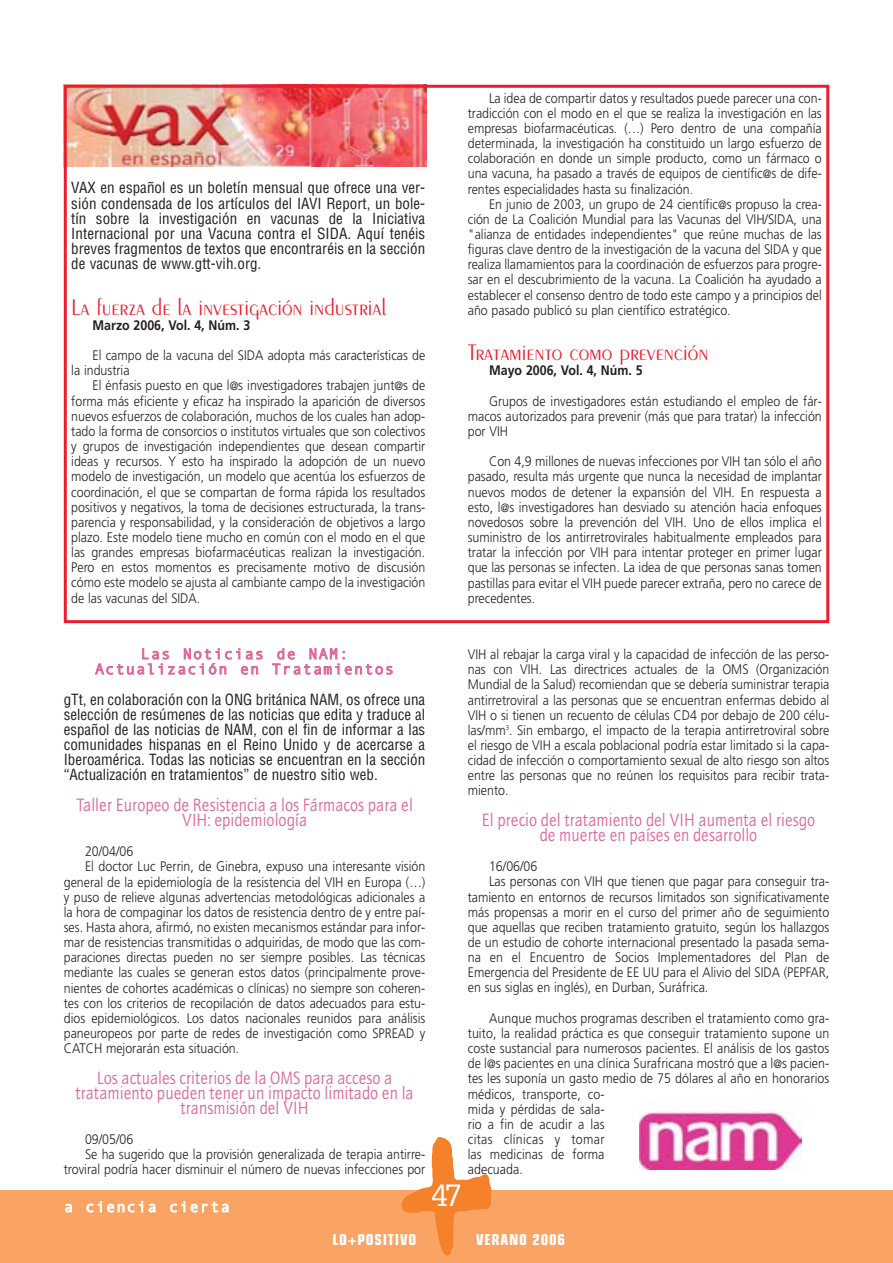
<style>
.page{position:relative;width:893px;height:1263px;background:#fff}
.page>*{position:absolute;margin:0;border:0;box-sizing:border-box;transform-origin:0 0}
.t1{font:30px "Glypha";color:#fff}
.t2{font:300 24px "Peignot";color:#ed1c2a;scale:.95 1}
.t3{font:18px/15.1px "AT Quay Sans";color:#dd689d;text-align:center;scale:.9 1}
.t4{font:15px/15.1px "Switzerland Condensed";letter-spacing:.005em;color:#231f20;text-align:justify}
.t5{font:15px/15.1px "Monotypecom";letter-spacing:.085em;color:#dd689d;text-align:center}
.t6{font:700 condensed 15px "Eurostile";letter-spacing:.05em;color:#fff}
.t7{font:15px "Monotypecom";letter-spacing:.085em;color:#fff}
.t8{font:300 13.8px/15.1px "Frutiger";color:#231f20;text-align:justify;scale:.9 1}
.t9{font:700 13.8px "Frutiger";color:#231f20;scale:.9 1}
.s1{font-size:12px}
</style>
<div class="page">
<div style="left:0;top:1190px;width:893px;height:73px;background:#f9a465"></div>
<img style="left:401px;top:1137px;width:91px;height:119px">
<img style="left:68px;top:89px;width:358px;height:77px">
<img style="left:640px;top:1111px;width:161px;height:58px">
<div style="left:64px;top:85px;width:765px;height:538px;border:3px solid #ed1c2a"></div>
<p class="t4" style="left:71px;top:182px;width:355px">VAX en español es un boletín mensual que ofrece una ver&shy;sión condensada de los artículos del IAVI Report, un bole&shy;tín sobre la investigación en vacunas de la Iniciativa Internacional por una Vacuna contra el SIDA. Aquí tenéis breves fragmentos de textos que encontraréis en la sección de vacunas de www.gtt-vih.org.</p>
<h2 class="t2" style="left:71px;top:297px;width:333px">La fuerza de la investigación industrial</h2>
<p class="t9" style="left:93px;top:319px;width:177px">Marzo 2006, Vol. 4, Núm. 3</p>
<p class="t8" style="left:71px;top:349px;width:395px;text-indent:21px">El campo de la vacuna del SIDA adopta más características de la industria</p>
<p class="t8" style="left:71px;top:379px;width:395px;text-indent:21px">El énfasis puesto en que l<span class="s1">@</span>s investigadores trabajen junt<span class="s1">@</span>s de forma más eficiente y eficaz ha inspirado la aparición de diversos nuevos esfuerzos de colaboración, muchos de los cuales han adop&shy;tado la forma de consorcios o institutos virtuales que son colectivos y grupos de investigación independientes que desean compartir ideas y recursos. Y esto ha inspirado la adopción de un nuevo modelo de investigación, un modelo que acentúa los esfuerzos de coordinación, el que se compartan de forma rápida los resultados positivos y negativos, la toma de decisiones estructurada, la trans&shy;parencia y responsabilidad, y la consideración de objetivos a largo plazo. Este modelo tiene mucho en común con el modo en el que las grandes empresas biofarmacéuticas realizan la investigación.<br>Pero en estos momentos es precisamente motivo de discusión cómo este modelo se ajusta al cambiante campo de la investigación de las vacunas del SIDA.</p>
<p class="t5" style="left:95px;top:648px;width:300px">Las Noticias de NAM:<br>Actualización en Tratamientos</p>
<p class="t4" style="left:64px;top:693px;width:363px">gTt, en colaboración con la ONG británica NAM, os ofrece una selección de resúmenes de las noticias que edita y traduce al español de las noticias de NAM, con el fin de informar a las comunidades hispanas en el Reino Unido y de acercarse a Iberoamérica. Todas las noticias se encuentran en la sección “Actualización en tratamientos” de nuestro sitio web.</p>
<h3 class="t3" style="left:76px;top:799px;width:376px">Taller Europeo de Resistencia a los Fármacos para el<br>VIH: epidemiología</h3>
<p class="t8" style="left:85px;top:845px;width:55px">20/04/06</p>
<p class="t8" style="left:85px;top:860px;width:379px">El doctor Luc Perrin, de Ginebra, expuso una interesante visión</p>
<p class="t8" style="left:64px;top:875px;width:403px">general de la epidemiología de la resistencia del VIH en Europa (…)</p>
<p class="t8" style="left:64px;top:890px;width:403px">y puso de relieve algunas advertencias metodológicas adicionales a</p>
<p class="t8" style="left:64px;top:905px;width:403px">la hora de compaginar los datos de resistencia dentro de y entre paí-</p>
<p class="t8" style="left:64px;top:920px;width:403px">ses. Hasta ahora, afirmó, no existen mecanismos estándar para infor-</p>
<p class="t8" style="left:64px;top:936px;width:403px">mar de resistencias transmitidas o adquiridas, de modo que las com-</p>
<p class="t8" style="left:64px;top:951px;width:403px">paraciones directas pueden no ser siempre posibles. Las técnicas</p>
<p class="t8" style="left:64px;top:966px;width:403px">mediante las cuales se generan estos datos (principalmente prove-</p>
<p class="t8" style="left:64px;top:981px;width:403px">nientes de cohortes académicas o clínicas) no siempre son coheren-</p>
<p class="t8" style="left:64px;top:996px;width:403px">tes con los criterios de recopilación de datos adecuados para estu-</p>
<p class="t8" style="left:64px;top:1011px;width:403px">dios epidemiológicos. Los datos nacionales reunidos para análisis</p>
<p class="t8" style="left:64px;top:1027px;width:403px">paneuropeos por parte de redes de investigación como SPREAD y</p>
<p class="t8" style="left:64px;top:1042px;width:196px">CATCH mejorarán esta situación.</p>
<h3 class="t3" style="left:75px;top:1071px;width:377px">Los actuales criterios de la OMS para acceso a tratamiento pueden tener un impacto limitado en la transmisión del VIH</h3>
<p class="t8" style="left:85px;top:1133px;width:55px">09/05/06</p>
<p class="t8" style="left:85px;top:1148px;width:379px">Se ha sugerido que la provisión generalizada de terapia antirre-</p>
<p class="t8" style="left:64px;top:1163px;width:403px">troviral podría hacer disminuir el número de nuevas infecciones por</p>
<p class="t8" style="left:468px;top:91px;width:395px;text-indent:21px">La idea de compartir datos y resultados puede parecer una con&shy;tradicción con el modo en el que se realiza la investigación en las empresas biofarmacéuticas. (…) Pero dentro de una compañía determinada, la investigación ha constituido un largo esfuerzo de colaboración en donde un simple producto, como un fármaco o una vacuna, ha pasado a través de equipos de científic<span class="s1">@</span>s de dife&shy;rentes especialidades hasta su finalización.</p>
<p class="t8" style="left:468px;top:197px;width:395px;text-indent:21px">En junio de 2003, un grupo de 24 científic<span class="s1">@</span>s propuso la crea&shy;ción de La Coalición Mundial para las Vacunas del VIH/SIDA, una "alianza de entidades independientes" que reúne muchas de las figuras clave dentro de la investigación de la vacuna del SIDA y que realiza llamamientos para la coordinación de esfuerzos para progre&shy;sar en el descubrimiento de la vacuna. La Coalición ha ayudado a establecer el consenso dentro de todo este campo y a principios del año pasado publicó su plan científico estratégico.</p>
<h2 class="t2" style="left:468px;top:343px;width:255px">Tratamiento como prevención</h2>
<p class="t9" style="left:489px;top:365px;width:172px">Mayo 2006, Vol. 4, Núm. 5</p>
<p class="t8" style="left:468px;top:394px;width:395px;text-indent:21px">Grupos de investigadores están estudiando el empleo de fár&shy;macos autorizados para prevenir (más que para tratar) la infección por VIH</p>
<p class="t8" style="left:468px;top:455px;width:395px;text-indent:21px">Con 4,9 millones de nuevas infecciones por VIH tan sólo el año pasado, resulta más urgente que nunca la necesidad de implantar nuevos modos de detener la expansión del VIH. En respuesta a esto, l<span class="s1">@</span>s investigadores han desviado su atención hacia enfoques novedosos sobre la prevención del VIH. Uno de ellos implica el suministro de los antirretrovirales habitualmente empleados para tratar la infección por VIH para intentar proteger en primer lugar que las personas se infecten. La idea de que personas sanas tomen pastillas para evitar el VIH puede parecer extraña, pero no carece de precedentes.</p>
<p class="t8" style="left:468px;top:648px;width:403px">VIH al rebajar la carga viral y la capacidad de infección de las perso&shy;nas con VIH. Las directrices actuales de la OMS (Organización Mundial de la Salud) recomiendan que se debería suministrar terapia antirretroviral a las personas que se encuentran enfermas debido al VIH o si tienen un recuento de células CD4 por debajo de 200 célu&shy;las/mm<sup>3</sup>. Sin embargo, el impacto de la terapia antirretroviral sobre el riesgo de VIH a escala poblacional podría estar limitado si la capa&shy;cidad de infección o comportamiento sexual de alto riesgo son altos entre las personas que no reúnen los requisitos para recibir trata&shy;miento.</p>
<h3 class="t3" style="left:482px;top:814px;width:372px">El precio del tratamiento del VIH aumenta el riesgo de muerte en países en desarrollo</h3>
<p class="t8" style="left:489px;top:860px;width:55px">16/06/06</p>
<p class="t8" style="left:489px;top:875px;width:379px">Las personas con VIH que tienen que pagar para conseguir tra-</p>
<p class="t8" style="left:468px;top:890px;width:403px">tamiento en entornos de recursos limitados son significativamente</p>
<p class="t8" style="left:468px;top:905px;width:403px">más propensas a morir en el curso del primer año de seguimiento</p>
<p class="t8" style="left:468px;top:920px;width:403px">que aquellas que reciben tratamiento gratuito, según los hallazgos</p>
<p class="t8" style="left:468px;top:935px;width:403px">de un estudio de cohorte internacional presentado la pasada sema-</p>
<p class="t8" style="left:468px;top:951px;width:403px">na en el Encuentro de Socios Implementadores del Plan de</p>
<p class="t8" style="left:468px;top:966px;width:403px">Emergencia del Presidente de EE UU para el Alivio del SIDA (PEPFAR,</p>
<p class="t8" style="left:468px;top:981px;width:269px">en sus siglas en inglés), en Durban, Suráfrica.</p>
<p class="t8" style="left:468px;top:1011px;width:403px;text-align:left;text-indent:21px">Aunque muchos programas describen el tratamiento como gra&shy;tuito, la realidad práctica es que conseguir tratamiento supone un coste sustancial para numerosos pacientes. El análisis de los gastos de l<span class="s1">@</span>s pacientes en una clínica Surafricana mostró que a l<span class="s1">@</span>s pacien&shy;tes les suponía un gasto medio de 75 dólares al año en honorarios médicos, transporte, co-<br>mida y pérdidas de sala-<br>rio a fin de acudir a las<br>citas clínicas y tomar<br>las medicinas de forma<br>adecuada.</p>
<p class="t7" style="left:64px;top:1201px;width:167px">a ciencia cierta</p>
<h1 class="t1" style="left:431px;top:1184px;width:32px">47</h1>
<p class="t6" style="left:332px;top:1234px;width:85px">LO+POSITIVO</p>
<p class="t6" style="left:476px;top:1234px;width:90px">VERANO 2006</p>
</div>
